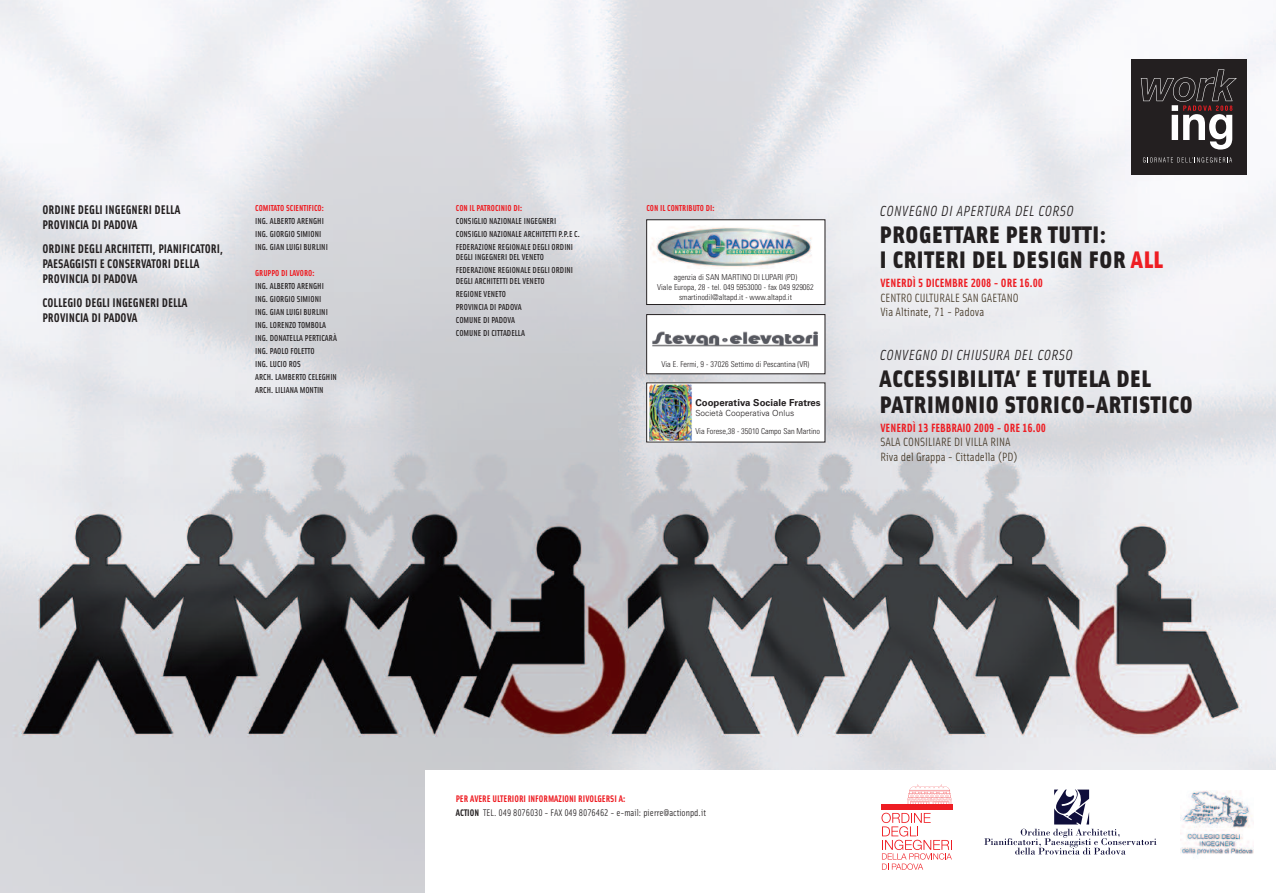
<style>
.page{position:relative;width:1276px;height:893px;background:#fff}
.page>*{position:absolute;margin:0;border:0;box-sizing:border-box;transform-origin:0 0}
.t1{font:24px/25.5px "Solex Black Lining";letter-spacing:.03em;color:#231f20}
.t2{font:italic 14.7px "Solex Regular Lining";letter-spacing:.025em;color:#231f20}
.t3{font:12.6px/15.1px "Solex Bold Lining";color:#231f20}
.t4{font:12px/14.4px "Solex Regular Lining";color:#453827}
.t5{font:12px "Solex Bold Lining";color:#ee1d23}
.t6{font:9.6px "Solex Regular Lining";color:#231f20}
.t7{font:9.6px "Solex Bold Lining";color:#ee1d23}
.t8{font:700 9.6px "Univers";color:#231f20}
.t9{font:8.7px/13px "Solex Medium Lining";color:#231f20}
.t10{font:8.7px "Solex Bold Lining";color:#ee1d23}
.t11{font:300 8.4px "Univers";color:#231f20}
.t12{font:300 condensed 8.1px/9.8px "Univers";letter-spacing:.005em;color:#231f20;text-align:center}
.s1{color:#ee1d23}
.s2{font-family:"Solex Bold Lining"}
</style>
<div class="page">
<img style="left:0;top:0;width:1276px;height:893px">
<div style="left:425px;top:770px;width:851px;height:123px;background:#fff"></div>
<div style="left:1131px;top:59px;width:115px;height:116px;background:#231f20"></div>
<svg style="left:1143px;top:157px;width:89px;height:6px"></svg>
<svg style="left:1140px;top:69px;width:97px;height:81px"></svg>
<div style="left:882px;top:805px;width:71px;height:5px;background:#ee1d23"></div>
<svg style="left:907px;top:784px;width:44px;height:21px"></svg>
<svg style="left:881px;top:813px;width:71px;height:57px"></svg>
<svg style="left:984px;top:790px;width:172px;height:65px"></svg>
<img style="left:1181px;top:791px;width:72px;height:67px">
<div style="left:646px;top:315px;width:179px;height:59px;background:#fff"></div>
<img style="left:652px;top:331px;width:166px;height:16px">
<div style="left:646px;top:314px;width:179px;height:60px;border:1px solid #231f20"></div>
<div style="left:646px;top:220px;width:179px;height:84px;background:#fff"></div>
<img style="left:652px;top:225px;width:160px;height:44px">
<div style="left:646px;top:220px;width:179px;height:85px;border:1px solid #231f20"></div>
<div style="left:646px;top:383px;width:179px;height:59px;background:#fff"></div>
<img style="left:649px;top:385px;width:43px;height:55px">
<h3 class="t3" style="left:43px;top:202px;width:139px">ORDINE DEGLI INGEGNERI DELLA<br>PROVINCIA DI PADOVA</h3>
<h3 class="t3" style="left:43px;top:241px;width:182px">ORDINE DEGLI ARCHITETTI, PIANIFICATORI,<br>PAESAGGISTI E CONSERVATORI DELLA<br>PROVINCIA DI PADOVA</h3>
<h3 class="t3" style="left:43px;top:295px;width:146px">COLLEGIO DEGLI INGEGNERI DELLA<br>PROVINCIA DI PADOVA</h3>
<p class="t10" style="left:255px;top:203px;width:70px">COMITATO SCIENTIFICO:</p>
<p class="t9" style="left:255px;top:214px;width:74px">ING. ALBERTO ARENGHI<br>ING. GIORGIO SIMIONI<br>ING. GIAN LUIGI BURLINI</p>
<p class="t10" style="left:255px;top:268px;width:61px">GRUPPO DI LAVORO:</p>
<p class="t9" style="left:255px;top:279px;width:83px">ING. ALBERTO ARENGHI<br>ING. GIORGIO SIMIONI<br>ING. GIAN LUIGI BURLINI<br>ING. LORENZO TOMBOLA<br>ING. DONATELLA PERTICARÀ<br>ING. PAOLO FOLETTO<br>ING. LUCIO ROS<br>ARCH. LAMBERTO CELEGHIN<br>ARCH. LILIANA MONTIN</p>
<p class="t10" style="left:456px;top:203px;width:68px">CON IL PATROCINIO DI:</p>
<p class="t9" style="left:456px;top:214px;width:126px">CONSIGLIO NAZIONALE INGEGNERI<br>CONSIGLIO NAZIONALE ARCHITETTI P.P.E C.<br>FEDERAZIONE REGIONALE DEGLI ORDINI</p>
<p class="t9" style="left:456px;top:251px;width:119px">DEGLI INGEGNERI DEL VENETO<br>FEDERAZIONE REGIONALE DEGLI ORDINI</p>
<p class="t9" style="left:456px;top:274px;width:90px">DEGLI ARCHITETTI DEL VENETO<br>REGIONE VENETO<br>PROVINCIA DI PADOVA<br>COMUNE DI PADOVA<br>COMUNE DI CITTADELLA</p>
<p class="t10" style="left:646px;top:203px;width:69px">CON IL CONTRIBUTO DI:</p>
<p class="t12" style="left:657px;top:273px;width:158px">agenzia di SAN MARTINO DI LUPARI (PD)<br>Viale Europa, 28 - tel. 049 5953000 - fax 049 929062 smartinodil@altapd.it - www.altapd.it</p>
<p class="t12" style="left:661px;top:360px;width:149px">Via E. Fermi, 9 - 37026 Settimo di Pescantina (VR)</p>
<p class="t8" style="left:695px;top:399px;width:127px">Cooperativa Sociale Fratres</p>
<p class="t11" style="left:695px;top:410px;width:100px">Società Cooperativa Onlus</p>
<p class="t12" style="left:695px;top:427px;width:126px">Via Forese,38 - 35010 Campo San Martino</p>
<h2 class="t2" style="left:880px;top:202px;width:195px">CONVEGNO DI APERTURA DEL CORSO</h2>
<h1 class="t1" style="left:880px;top:221px;width:284px">PROGETTARE PER TUTTI:<br>I CRITERI DEL DESIGN FOR <span class="s1">ALL</span></h1>
<h3 class="t5" style="left:880px;top:276px;width:164px">VENERDÌ 5 DICEMBRE 2008 - ORE 16.00</h3>
<h3 class="t4" style="left:880px;top:290px;width:140px">CENTRO CULTURALE SAN GAETANO<br>Via Altinate, 71 - Padova</h3>
<h2 class="t2" style="left:880px;top:346px;width:194px">CONVEGNO DI CHIUSURA DEL CORSO</h2>
<h1 class="t1" style="left:880px;top:366px;width:314px">ACCESSIBILITA’ E TUTELA DEL<br>PATRIMONIO STORICO-ARTISTICO</h1>
<h3 class="t5" style="left:880px;top:421px;width:167px">VENERDÌ 13 FEBBRAIO 2009 - ORE 16.00</h3>
<h3 class="t4" style="left:880px;top:435px;width:139px">SALA CONSILIARE DI VILLA RINA<br>Riva del Grappa - Cittadella (PD)</h3>
<p class="t7" style="left:456px;top:793px;width:171px">PER AVERE ULTERIORI INFORMAZIONI RIVOLGERSI A:</p>
<p class="t6" style="left:456px;top:807px;width:252px"><span class="s2">ACTION</span> TEL. 049 8076030 - FAX 049 8076462 - e-mail: pierre@actionpd.it</p>
</div>
